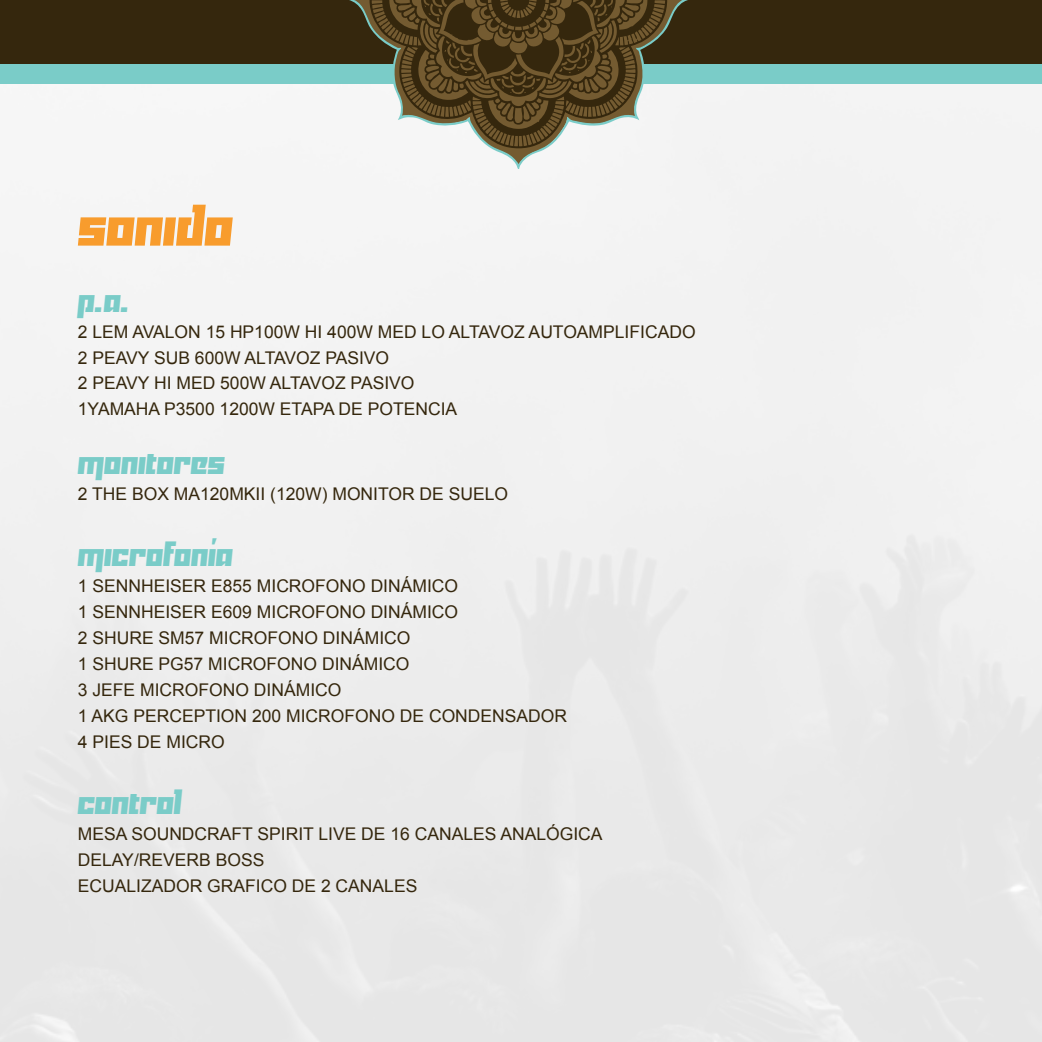
<style>
.page{position:relative;width:1042px;height:1042px;background:#fff}
.page>*{position:absolute;margin:0;border:0;box-sizing:border-box;transform-origin:0 0}
.t1{font:52.5px "Yukarimobile";color:#f89c2d}
.t2{font:31.5px "Yukarimobile";color:#7accc8}
.t3{font:17.5px "Arial";color:#35270d}
</style>
<div class="page">
<div style="left:0;top:0;width:1042px;height:83px;background:#7accc8"></div>
<div style="left:0;top:0;width:1042px;height:63px;background:#35270d"></div>
<svg style="left:348px;top:0;width:341px;height:169px;fill:#f4f4f4"></svg>
<svg style="left:369px;top:0;width:298px;height:148px"></svg>
<p class="t1" style="left:78px;top:199px;width:156px">SONIDO</p>
<p class="t2" style="left:78px;top:284px;width:53px">P.A.</p>
<p class="t3" style="left:78px;top:320px;width:619px">2 LEM AVALON 15 HP100W HI 400W MED LO ALTAVOZ AUTOAMPLIFICADO</p>
<p class="t3" style="left:78px;top:346px;width:313px">2 PEAVY SUB 600W ALTAVOZ PASIVO</p>
<p class="t3" style="left:78px;top:372px;width:338px">2 PEAVY HI MED 500W ALTAVOZ PASIVO</p>
<p class="t3" style="left:78px;top:398px;width:381px">1YAMAHA P3500 1200W ETAPA DE POTENCIA</p>
<p class="t2" style="left:78px;top:446px;width:149px">MONITORES</p>
<p class="t3" style="left:78px;top:483px;width:432px">2 THE BOX MA120MKII (120W) MONITOR DE SUELO</p>
<p class="t2" style="left:78px;top:538px;width:157px">MICROFONÍA</p>
<p class="t3" style="left:78px;top:574px;width:382px">1 SENNHEISER E855 MICROFONO DINÁMICO</p>
<p class="t3" style="left:78px;top:600px;width:382px">1 SENNHEISER E609 MICROFONO DINÁMICO</p>
<p class="t3" style="left:78px;top:626px;width:334px">2 SHURE SM57 MICROFONO DINÁMICO</p>
<p class="t3" style="left:78px;top:652px;width:333px">1 SHURE PG57 MICROFONO DINÁMICO</p>
<p class="t3" style="left:78px;top:678px;width:265px">3 JEFE MICROFONO DINÁMICO</p>
<p class="t3" style="left:78px;top:704px;width:491px">1 AKG PERCEPTION 200 MICROFONO DE CONDENSADOR</p>
<p class="t3" style="left:78px;top:730px;width:148px">4 PIES DE MICRO</p>
<p class="t2" style="left:78px;top:786px;width:105px">CONTROL</p>
<p class="t3" style="left:78px;top:822px;width:526px">MESA SOUNDCRAFT SPIRIT LIVE DE 16 CANALES ANALÓGICA</p>
<p class="t3" style="left:78px;top:848px;width:188px">DELAY/REVERB BOSS</p>
<p class="t3" style="left:78px;top:874px;width:341px">ECUALIZADOR GRAFICO DE 2 CANALES</p>
</div>
